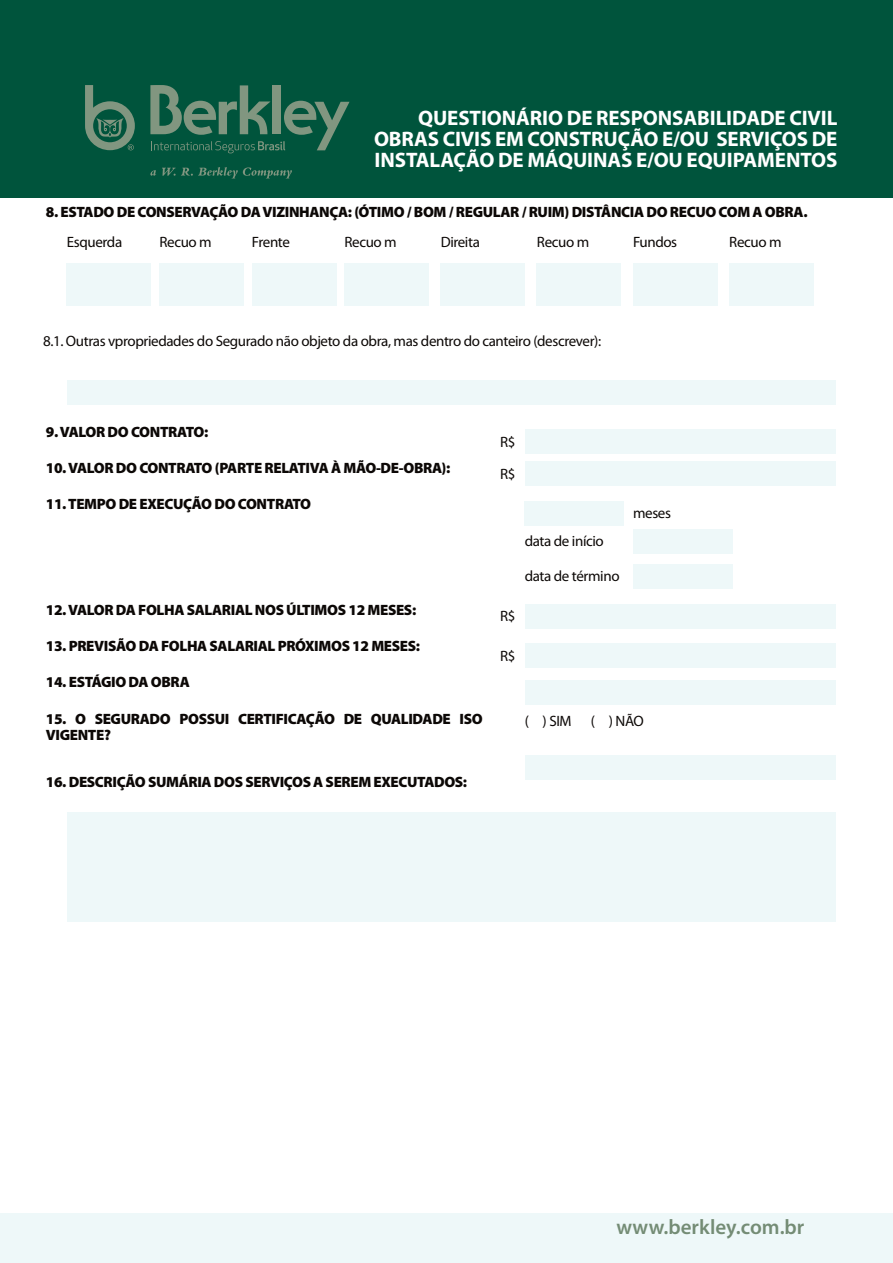
<style>
.page{position:relative;width:893px;height:1263px;background:#fff}
.page>*{position:absolute;margin:0;border:0;box-sizing:border-box;transform-origin:0 0}
.t1{font:700 21px/21px "Myriad Pro";letter-spacing:-.005em;color:#fff;text-align:justify}
.t2{font:600 21px "Myriad Pro";color:#748c75}
.t3{font:900 15px/16.5px "Myriad Pro";letter-spacing:-.025em;color:#0c0806}
.t4{font:15px "Myriad Pro";letter-spacing:-.025em;color:#0c0806}
</style>
<div class="page">
<div style="left:0;top:0;width:893px;height:198px;background:#00543c"></div>
<div style="left:0;top:1214px;width:893px;height:49px;background:#eef8f9"></div>
<svg style="left:150px;top:85px;width:200px;height:68px"></svg>
<svg style="left:150px;top:167px;width:142px;height:11px"></svg>
<svg style="left:85px;top:85px;width:50px;height:65px"></svg>
<div style="left:67px;top:264px;width:84px;height:42px;background:#eef8f9"></div>
<div style="left:159px;top:264px;width:84px;height:42px;background:#eef8f9"></div>
<div style="left:252px;top:264px;width:84px;height:42px;background:#eef8f9"></div>
<div style="left:344px;top:264px;width:85px;height:42px;background:#eef8f9"></div>
<div style="left:441px;top:264px;width:84px;height:42px;background:#eef8f9"></div>
<div style="left:537px;top:264px;width:84px;height:42px;background:#eef8f9"></div>
<div style="left:633px;top:263px;width:84px;height:42px;background:#eef8f9"></div>
<div style="left:729px;top:264px;width:84px;height:42px;background:#eef8f9"></div>
<div style="left:67px;top:381px;width:769px;height:24px;background:#eef8f9"></div>
<div style="left:67px;top:812px;width:769px;height:110px;background:#eef8f9"></div>
<div style="left:525px;top:429px;width:311px;height:25px;background:#eef8f9"></div>
<div style="left:525px;top:461px;width:311px;height:25px;background:#eef8f9"></div>
<div style="left:525px;top:604px;width:311px;height:24px;background:#eef8f9"></div>
<div style="left:525px;top:502px;width:99px;height:24px;background:#eef8f9"></div>
<div style="left:633px;top:529px;width:99px;height:25px;background:#eef8f9"></div>
<div style="left:633px;top:564px;width:99px;height:24px;background:#eef8f9"></div>
<div style="left:525px;top:644px;width:311px;height:24px;background:#eef8f9"></div>
<div style="left:525px;top:680px;width:311px;height:25px;background:#eef8f9"></div>
<div style="left:525px;top:755px;width:311px;height:24px;background:#eef8f9"></div>
<h1 class="t1" style="left:374px;top:107px;width:465px;text-indent:44px">QUESTIONÁRIO DE RESPONSABILIDADE CIVIL OBRAS CIVIS EM CONSTRUÇÃO E/OU SERVIÇOS DE INSTALAÇÃO DE MÁQUINAS E/OU EQUIPAMENTOS</h1>
<p class="t3" style="left:46px;top:204px;width:763px">8. ESTADO DE CONSERVAÇÃO DA VIZINHANÇA: (ÓTIMO / BOM / REGULAR / RUIM) DISTÂNCIA DO RECUO COM A OBRA.</p>
<p class="t4" style="left:67px;top:233px;width:57px">Esquerda</p>
<p class="t4" style="left:159px;top:233px;width:54px">Recuo m</p>
<p class="t4" style="left:252px;top:233px;width:39px">Frente</p>
<p class="t4" style="left:344px;top:233px;width:54px">Recuo m</p>
<p class="t4" style="left:441px;top:233px;width:41px">Direita</p>
<p class="t4" style="left:537px;top:233px;width:54px">Recuo m</p>
<p class="t4" style="left:633px;top:233px;width:46px">Fundos</p>
<p class="t4" style="left:729px;top:233px;width:54px">Recuo m</p>
<p class="t4" style="left:43px;top:332px;width:560px">8.1. Outras vpropriedades do Segurado não objeto da obra, mas dentro do canteiro (descrever):</p>
<p class="t3" style="left:46px;top:423px;width:164px">9. VALOR DO CONTRATO:</p>
<p class="t3" style="left:46px;top:459px;width:406px">10. VALOR DO CONTRATO (PARTE RELATIVA À MÃO-DE-OBRA):</p>
<p class="t3" style="left:46px;top:495px;width:267px">11. TEMPO DE EXECUÇÃO DO CONTRATO</p>
<p class="t3" style="left:46px;top:601px;width:372px">12. VALOR DA FOLHA SALARIAL NOS ÚLTIMOS 12 MESES:</p>
<p class="t3" style="left:46px;top:637px;width:376px">13. PREVISÃO DA FOLHA SALARIAL PRÓXIMOS 12 MESES:</p>
<p class="t3" style="left:46px;top:673px;width:145px">14. ESTÁGIO DA OBRA</p>
<p class="t4" style="left:500px;top:432px;width:17px">R$</p>
<p class="t4" style="left:500px;top:464px;width:17px">R$</p>
<p class="t4" style="left:525px;top:532px;width:81px">data de início</p>
<p class="t4" style="left:525px;top:566px;width:96px">data de término</p>
<p class="t4" style="left:500px;top:607px;width:17px">R$</p>
<p class="t4" style="left:500px;top:647px;width:17px">R$</p>
<p class="t4" style="left:633px;top:504px;width:39px">meses</p>
<p class="t3" style="left:46px;top:710px;width:438px">15. O SEGURADO POSSUI CERTIFICAÇÃO DE QUALIDADE ISO<br>VIGENTE?</p>
<p class="t3" style="left:46px;top:773px;width:423px">16. DESCRIÇÃO SUMÁRIA DOS SERVIÇOS A SEREM EXECUTADOS:</p>
<p class="t4" style="left:525px;top:711px;width:48px">( ) SIM</p>
<p class="t4" style="left:591px;top:711px;width:55px">( ) NÃO</p>
<h1 class="t2" style="left:617px;top:1213px;width:189px">www.berkley.com.br</h1>
</div>
